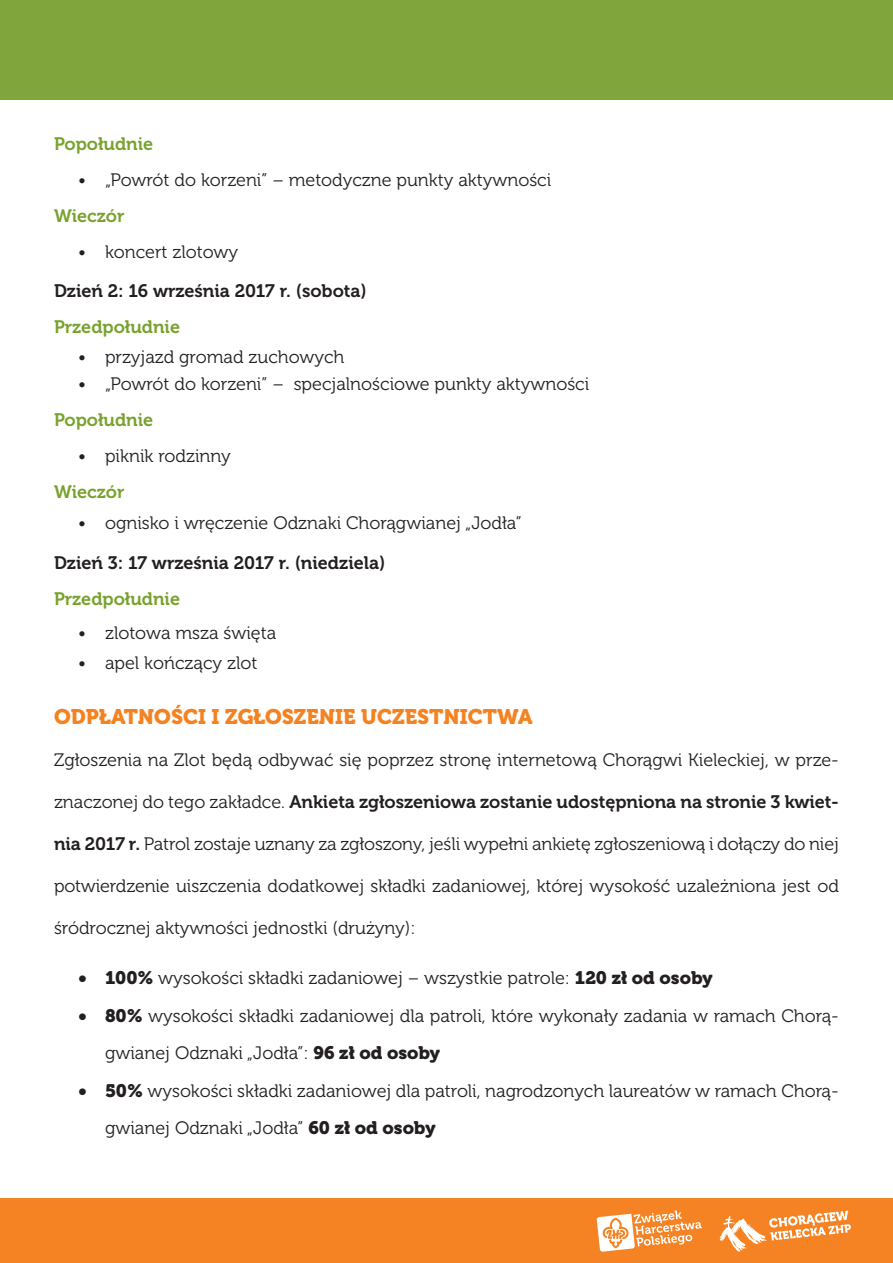
<style>
.page{position:relative;width:893px;height:1263px;background:#fff}
.page>*{position:absolute;margin:0;border:0;box-sizing:border-box;transform-origin:0 0}
.t1{font:21px "Museo 900";color:#f58220}
.t2{font:18px/37.5px "Museo 300";color:#231f20}
.t3{font:18px "Museo 700";color:#231f20}
.Styl_akapitowy_3{font:18px "Museo 700";color:#78a22d}
.s1{font-family:"Museo 300"}
.s2{font-family:"Museo 700"}
.s3{font-family:"Museo 900"}
</style>
<div class="page">
<div style="left:0;top:0;width:893px;height:99px;background:#81a53d"></div>
<div style="left:0;top:1198px;width:893px;height:65px;background:#f58323"></div>
<svg style="left:720px;top:1210px;width:131px;height:41px"></svg>
<svg style="left:597px;top:1210px;width:105px;height:42px"></svg>
<p class="Styl_akapitowy_3" style="left:54px;top:133px;width:101px">Popołudnie</p>
<p class="t2" style="left:78px;top:161px;width:475px">• „Powrót do korzeni” – metodyczne punkty aktywności</p>
<p class="Styl_akapitowy_3" style="left:54px;top:205px;width:72px">Wieczór</p>
<p class="t2" style="left:78px;top:233px;width:162px">• koncert zlotowy</p>
<p class="t3" style="left:54px;top:281px;width:314px">Dzień 2: 16 września 2017 r. (sobota)</p>
<p class="Styl_akapitowy_3" style="left:54px;top:317px;width:128px">Przedpołudnie</p>
<p class="t2" style="left:78px;top:339px;width:268px">• przyjazd gromad zuchowych</p>
<p class="t2" style="left:78px;top:366px;width:513px">• „Powrót do korzeni” – specjalnościowe punkty aktywności</p>
<p class="Styl_akapitowy_3" style="left:54px;top:410px;width:101px">Popołudnie</p>
<p class="t2" style="left:78px;top:438px;width:154px">• piknik rodzinny</p>
<p class="Styl_akapitowy_3" style="left:54px;top:482px;width:72px">Wieczór</p>
<p class="t2" style="left:78px;top:505px;width:445px">• ognisko i wręczenie Odznaki Chorągwianej „Jodła”</p>
<p class="t3" style="left:54px;top:553px;width:333px">Dzień 3: 17 września 2017 r. (niedziela)</p>
<p class="Styl_akapitowy_3" style="left:54px;top:589px;width:128px">Przedpołudnie</p>
<p class="t2" style="left:78px;top:615px;width:200px">• zlotowa msza święta</p>
<p class="t2" style="left:78px;top:645px;width:181px">• apel kończący zlot</p>
<p class="t1" style="left:54px;top:705px;width:480px">ODPŁATNOŚCI I ZGŁOSZENIE UCZESTNICTWA</p>
<p class="t2" style="left:54px;top:742px;width:786px">Zgłoszenia na Zlot będą odbywać się poprzez stronę internetową Chorągwi Kieleckiej, w prze-</p>
<p class="t3" style="left:54px;top:792px;width:786px"><span class="s1">znaczonej do tego zakładce.</span> Ankieta zgłoszeniowa zostanie udostępniona na stronie 3 kwiet-</p>
<p class="t2" style="left:54px;top:826px;width:786px"><span class="s2">nia 2017 r.</span> Patrol zostaje uznany za zgłoszony, jeśli wypełni ankietę zgłoszeniową i dołączy do niej</p>
<p class="t2" style="left:54px;top:868px;width:786px">potwierdzenie uiszczenia dodatkowej składki zadaniowej, której wysokość uzależniona jest od</p>
<p class="t2" style="left:54px;top:910px;width:363px">śródrocznej aktywności jednostki (drużyny):</p>
<p class="t2" style="left:78px;top:960px;width:636px"><span class="s3">• 100%</span> wysokości składki zadaniowej – wszystkie patrole: <span class="s3">120 zł od osoby</span></p>
<p class="t2" style="left:105px;top:997px;width:735px;text-indent:-27px"><span class="s3">• 80%</span> wysokości składki zadaniowej dla patroli, które wykonały zadania w ramach Chorą&shy;gwianej Odznaki „Jodła”: <span class="s3">96 zł od osoby</span></p>
<p class="t2" style="left:105px;top:1072px;width:735px;text-indent:-27px"><span class="s3">• 50%</span> wysokości składki zadaniowej dla patroli, nagrodzonych laureatów w ramach Chorą&shy;gwianej Odznaki „Jodła” <span class="s3">60 zł od osoby</span></p>
</div>
